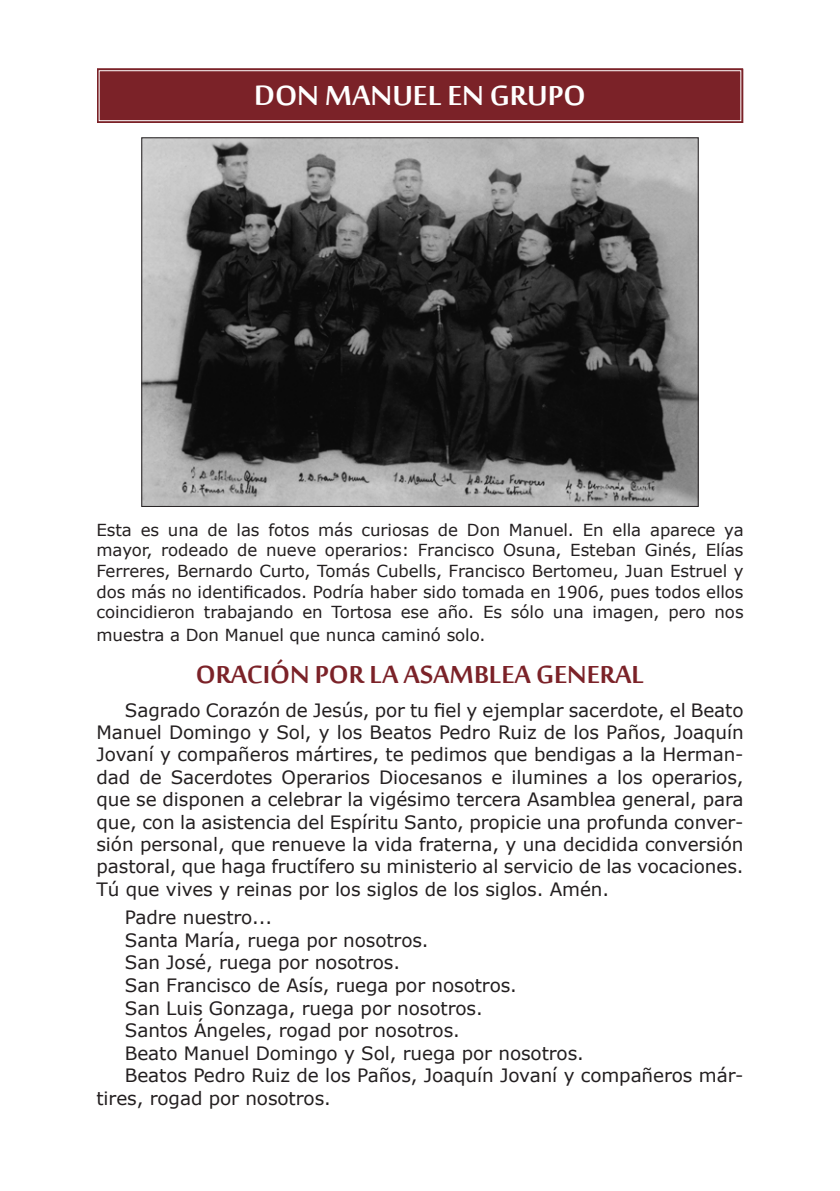
<style>
.page{position:relative;width:840px;height:1191px;background:#fff}
.page>*{position:absolute;margin:0;border:0;box-sizing:border-box;transform-origin:0 0}
.t1{font:700 38px "Sakkal Majalla";color:#fff}
.t2{font:700 34px "Sakkal Majalla";color:#7b2228}
.t3{font:18.4px/22.4px "Verdana";letter-spacing:-.005em;color:#231f20;text-align:justify}
.t4{font:16.6px/20.6px "Verdana";letter-spacing:-.005em;color:#231f20;text-align:justify}
</style>
<div class="page">
<div style="left:97px;top:68px;width:647px;height:55px;background:#7b2228"></div>
<div style="left:99px;top:70px;width:642px;height:51px;border:1px solid #fff"></div>
<img style="left:144px;top:140px;width:552px;height:364px">
<h1 class="t1" style="left:254px;top:75px;width:333px">DON MANUEL EN GRUPO</h1>
<p class="t4" style="left:96px;top:519px;width:648px">Esta es una de las fotos más curiosas de Don Manuel. En ella aparece ya mayor, rodeado de nueve operarios: Francisco Osuna, Esteban Ginés, Elías Ferreres, Bernardo Curto, Tomás Cubells, Francisco Bertomeu, Juan Estruel y dos más no identificados. Podría haber sido tomada en 1906, pues todos ellos coincidieron trabajando en Tortosa ese año. Es sólo una imagen, pero nos</p>
<p class="t4" style="left:96px;top:624px;width:390px">muestra a Don Manuel que nunca caminó solo.</p>
<h2 class="t2" style="left:196px;top:655px;width:449px">ORACIÓN POR LA ASAMBLEA GENERAL</h2>
<p class="t3" style="left:96px;top:698px;width:648px;text-indent:28px">Sagrado Corazón de Jesús, por tu fiel y ejemplar sacerdote, el Beato Manuel Domingo y Sol, y los Beatos Pedro Ruiz de los Paños, Joaquín Jovaní y compañeros mártires, te pedimos que bendigas a la Herman&shy;dad de Sacerdotes Operarios Diocesanos e ilumines a los operarios, que se disponen a celebrar la vigésimo tercera Asamblea general, para que, con la asistencia del Espíritu Santo, propicie una profunda conver&shy;sión personal, que renueve la vida fraterna, y una decidida conversión pastoral, que haga fructífero su ministerio al servicio de las vocaciones.<br>Tú que vives y reinas por los siglos de los siglos. Amén.</p>
<p class="t3" style="left:125px;top:906px;width:149px">Padre nuestro...</p>
<p class="t3" style="left:125px;top:928px;width:305px">Santa María, ruega por nosotros.</p>
<p class="t3" style="left:125px;top:951px;width:277px">San José, ruega por nosotros.</p>
<p class="t3" style="left:125px;top:973px;width:393px">San Francisco de Asís, ruega por nosotros.</p>
<p class="t3" style="left:125px;top:996px;width:359px">San Luis Gonzaga, ruega por nosotros.</p>
<p class="t3" style="left:125px;top:1019px;width:336px">Santos Ángeles, rogad por nosotros.</p>
<p class="t3" style="left:125px;top:1041px;width:460px">Beato Manuel Domingo y Sol, ruega por nosotros.</p>
<p class="t3" style="left:125px;top:1064px;width:619px">Beatos Pedro Ruiz de los Paños, Joaquín Jovaní y compañeros már-</p>
<p class="t3" style="left:96px;top:1086px;width:236px">tires, rogad por nosotros.</p>
</div>
